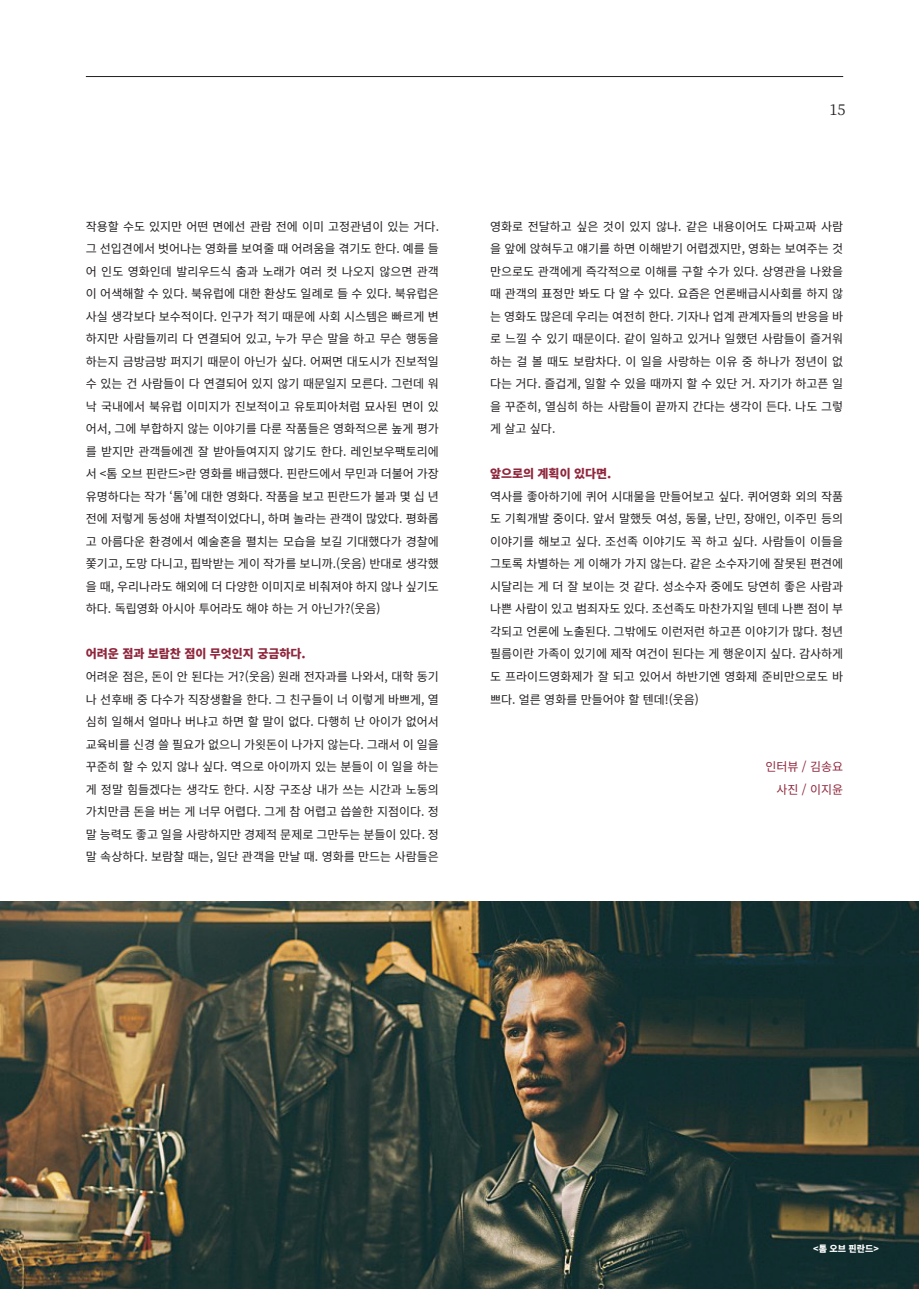
<style>
.page{position:relative;width:919px;height:1289px;background:#fff}
.page>*{position:absolute;margin:0;border:0;box-sizing:border-box;transform-origin:0 0}
.t1{font:15px "Noto Serif CJ Kkr";color:#231f20}
.t2{font:12px/22.5px "Noto Sans CJ Kkr";color:#231f20;text-align:justify}
.t3{font:900 12px "Noto Sans CJ Kkr";color:#8f263c}
.t4{font:12px/22.5px "Noto Sans CJ Kkr";color:#8f263c;text-align:right}
.t5{font:900 9px "Noto Sans CJ Kkr";color:#fff}
</style>
<div class="page">
<hr style="left:86px;top:76px;width:757px;height:1px;background:#231f20">
<img style="left:0;top:901px;width:918px;height:387px">
<p class="t2" style="left:86px;top:215px;width:354px">작용할 수도 있지만 어떤 면에선 관람 전에 이미 고정관념이 있는 거다. 그 선입견에서 벗어나는 영화를 보여줄 때 어려움을 겪기도 한다. 예를 들 어 인도 영화인데 발리우드식 춤과 노래가 여러 컷 나오지 않으면 관객 이 어색해할 수 있다. 북유럽에 대한 환상도 일례로 들 수 있다. 북유럽은 사실 생각보다 보수적이다. 인구가 적기 때문에 사회 시스템은 빠르게 변 하지만 사람들끼리 다 연결되어 있고, 누가 무슨 말을 하고 무슨 행동을 하는지 금방금방 퍼지기 때문이 아닌가 싶다. 어쩌면 대도시가 진보적일 수 있는 건 사람들이 다 연결되어 있지 않기 때문일지 모른다. 그런데 워 낙 국내에서 북유럽 이미지가 진보적이고 유토피아처럼 묘사된 면이 있 어서, 그에 부합하지 않는 이야기를 다룬 작품들은 영화적으론 높게 평가 를 받지만 관객들에겐 잘 받아들여지지 않기도 한다. 레인보우팩토리에 서 &lt;톰 오브 핀란드&gt;란 영화를 배급했다. 핀란드에서 무민과 더불어 가장 유명하다는 작가 ‘톰’에 대한 영화다. 작품을 보고 핀란드가 불과 몇 십 년 전에 저렇게 동성애 차별적이었다니, 하며 놀라는 관객이 많았다. 평화롭 고 아름다운 환경에서 예술혼을 펼치는 모습을 보길 기대했다가 경찰에 쫓기고, 도망 다니고, 핍박받는 게이 작가를 보니까.(웃음) 반대로 생각했 을 때, 우리나라도 해외에 더 다양한 이미지로 비춰져야 하지 않나 싶기도 하다. 독립영화 아시아 투어라도 해야 하는 거 아닌가?(웃음)</p>
<p class="t3" style="left:86px;top:647px;width:221px">어려운 점과 보람찬 점이 무엇인지 궁금하다.</p>
<p class="t2" style="left:86px;top:665px;width:354px">어려운 점은, 돈이 안 된다는 거?(웃음) 원래 전자과를 나와서, 대학 동기 나 선후배 중 다수가 직장생활을 한다. 그 친구들이 너 이렇게 바쁘게, 열 심히 일해서 얼마나 버냐고 하면 할 말이 없다. 다행히 난 아이가 없어서 교육비를 신경 쓸 필요가 없으니 가욋돈이 나가지 않는다. 그래서 이 일을 꾸준히 할 수 있지 않나 싶다. 역으로 아이까지 있는 분들이 이 일을 하는 게 정말 힘들겠다는 생각도 한다. 시장 구조상 내가 쓰는 시간과 노동의 가치만큼 돈을 버는 게 너무 어렵다. 그게 참 어렵고 씁쓸한 지점이다. 정 말 능력도 좋고 일을 사랑하지만 경제적 문제로 그만두는 분들이 있다. 정 말 속상하다. 보람찰 때는, 일단 관객을 만날 때. 영화를 만드는 사람들은</p>
<p class="t1" style="left:829px;top:101px;width:18px">15</p>
<p class="t2" style="left:490px;top:215px;width:354px">영화로 전달하고 싶은 것이 있지 않나. 같은 내용이어도 다짜고짜 사람 을 앞에 앉혀두고 얘기를 하면 이해받기 어렵겠지만, 영화는 보여주는 것 만으로도 관객에게 즉각적으로 이해를 구할 수가 있다. 상영관을 나왔을 때 관객의 표정만 봐도 다 알 수 있다. 요즘은 언론배급시사회를 하지 않 는 영화도 많은데 우리는 여전히 한다. 기자나 업계 관계자들의 반응을 바 로 느낄 수 있기 때문이다. 같이 일하고 있거나 일했던 사람들이 즐거워 하는 걸 볼 때도 보람차다. 이 일을 사랑하는 이유 중 하나가 정년이 없 다는 거다. 즐겁게, 일할 수 있을 때까지 할 수 있단 거. 자기가 하고픈 일 을 꾸준히, 열심히 하는 사람들이 끝까지 간다는 생각이 든다. 나도 그렇 게 살고 싶다.</p>
<p class="t3" style="left:490px;top:467px;width:123px">앞으로의 계획이 있다면.</p>
<p class="t2" style="left:490px;top:485px;width:354px">역사를 좋아하기에 퀴어 시대물을 만들어보고 싶다. 퀴어영화 외의 작품 도 기획개발 중이다. 앞서 말했듯 여성, 동물, 난민, 장애인, 이주민 등의 이야기를 해보고 싶다. 조선족 이야기도 꼭 하고 싶다. 사람들이 이들을 그토록 차별하는 게 이해가 가지 않는다. 같은 소수자기에 잘못된 편견에 시달리는 게 더 잘 보이는 것 같다. 성소수자 중에도 당연히 좋은 사람과 나쁜 사람이 있고 범죄자도 있다. 조선족도 마찬가지일 텐데 나쁜 점이 부 각되고 언론에 노출된다. 그밖에도 이런저런 하고픈 이야기가 많다. 청년 필름이란 가족이 있기에 제작 여건이 된다는 게 행운이지 싶다. 감사하게 도 프라이드영화제가 잘 되고 있어서 하반기엔 영화제 준비만으로도 바 쁘다. 얼른 영화를 만들어야 할 텐데!(웃음)</p>
<p class="t4" style="left:765px;top:755px;width:79px">인터뷰 / 김송요 사진 / 이지윤</p>
<p class="t5" style="left:813px;top:1243px;width:67px">&lt;톰 오브 핀란드&gt;</p>
</div>
